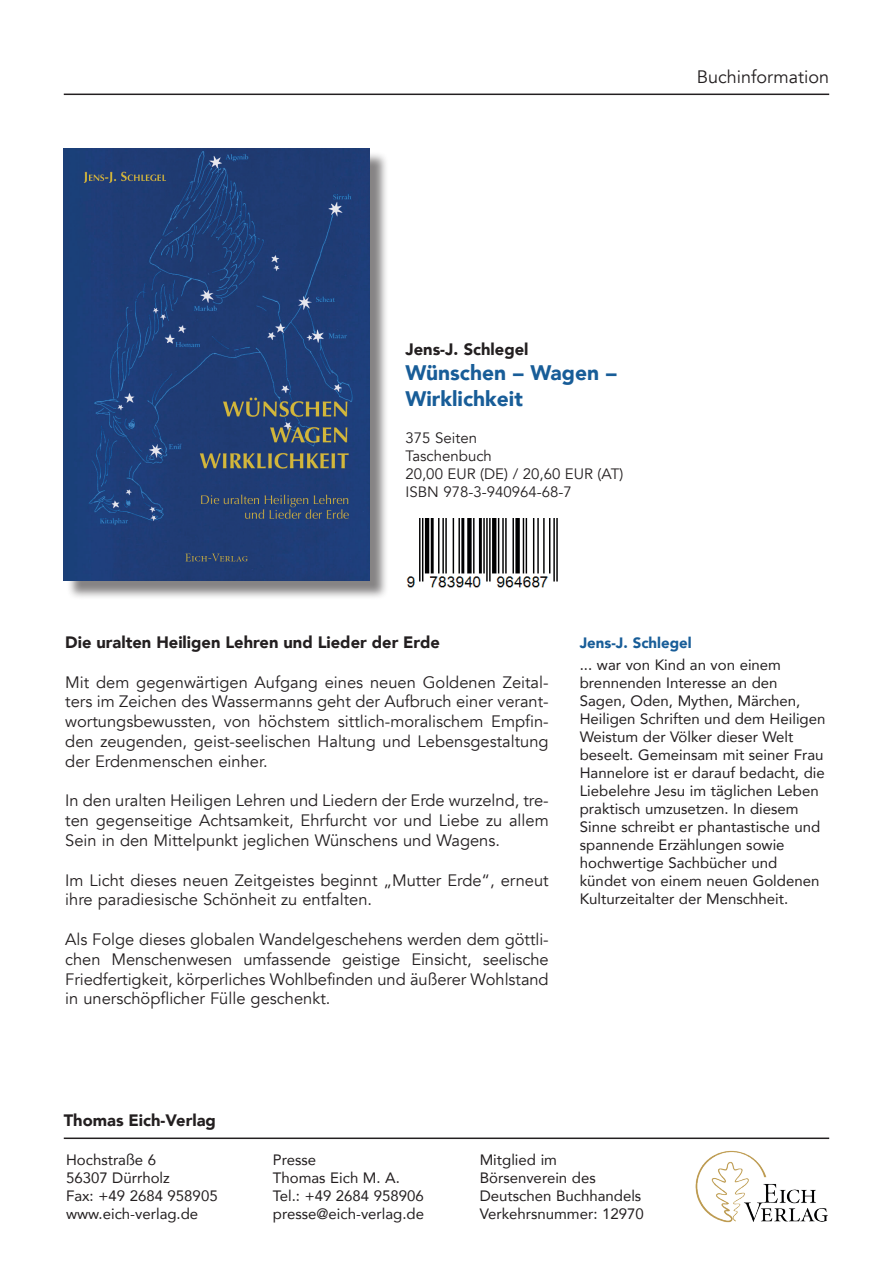
<style>
.page{position:relative;width:893px;height:1263px;background:#fff}
.page>*{position:absolute;margin:0;border:0;box-sizing:border-box;transform-origin:0 0}
.t1{font:900 21px/25.2px "Avenir";color:#185d98}
.t2{font:18px "Avenir";color:#231f20}
.t3{font:16.5px/19.8px "Avenir";color:#231f20;text-align:justify}
.t4{font:900 16.5px "Avenir";color:#231f20}
.t5{font:15px/18px "Avenir";color:#231f20}
.t6{font:15px/18px "Avenir";color:#231f20}
.t7{font:900 15px "Avenir";color:#185d98}
</style>
<div class="page">
<div style="left:66px;top:151px;width:322px;height:449px;background:#231f20;opacity:.55"></div>
<img style="left:64px;top:149px;width:306px;height:432px">
<img style="left:406px;top:518px;width:152px;height:70px">
<hr style="left:64px;top:94px;width:765px;height:1px;background:#231f20">
<hr style="left:64px;top:1137px;width:765px;height:2px;background:#231f20">
<img style="left:695px;top:1150px;width:133px;height:73px">
<p class="t2" style="left:697px;top:66px;width:134px">Buchinformation</p>
<p class="t4" style="left:405px;top:335px;width:125px">Jens-J. Schlegel</p>
<p class="t1" style="left:405px;top:360px;width:213px">Wünschen – Wagen –<br>Wirklichkeit</p>
<p class="t6" style="left:405px;top:429px;width:219px">375 Seiten<br>Taschenbuch<br>20,00 EUR (DE) / 20,60 EUR (AT)<br>ISBN 978-3-940964-68-7</p>
<p class="t4" style="left:65px;top:628px;width:376px">Die uralten Heiligen Lehren und Lieder der Erde</p>
<p class="t3" style="left:65px;top:672px;width:485px">Mit dem gegenwärtigen Aufgang eines neuen Goldenen Zeital&shy;ters im Zeichen des Wassermanns geht der Aufbruch einer verant&shy;wortungsbewussten, von höchstem sittlich-moralischem Empfin&shy;den zeugenden, geist-seelischen Haltung und Lebensgestaltung der Erdenmenschen einher.</p>
<p class="t3" style="left:65px;top:791px;width:485px">In den uralten Heiligen Lehren und Liedern der Erde wurzelnd, tre&shy;ten gegenseitige Achtsamkeit, Ehrfurcht vor und Liebe zu allem Sein in den Mittelpunkt jeglichen Wünschens und Wagens.</p>
<p class="t3" style="left:65px;top:870px;width:485px">Im Licht dieses neuen Zeitgeistes beginnt „Mutter Erde“, erneut ihre paradiesische Schönheit zu entfalten.</p>
<p class="t3" style="left:65px;top:930px;width:485px">Als Folge dieses globalen Wandelgeschehens werden dem göttli&shy;chen Menschenwesen umfassende geistige Einsicht, seelische Friedfertigkeit, körperliches Wohlbefinden und äußerer Wohlstand in unerschöpflicher Fülle geschenkt.</p>
<p class="t7" style="left:580px;top:630px;width:113px">Jens-J. Schlegel</p>
<p class="t5" style="left:580px;top:656px;width:247px">... war von Kind an von einem brennenden Interesse an den<br>Sagen, Oden, Mythen, Märchen,<br>Heiligen Schriften und dem Heiligen<br>Weistum der Völker dieser Welt beseelt. Gemeinsam mit seiner Frau<br>Hannelore ist er darauf bedacht, die<br>Liebelehre Jesu im täglichen Leben praktisch umzusetzen. In diesem<br>Sinne schreibt er phantastische und spannende Erzählungen sowie hochwertige Sachbücher und kündet von einem neuen Goldenen<br>Kulturzeitalter der Menschheit.</p>
<p class="t4" style="left:64px;top:1106px;width:154px">Thomas Eich-Verlag</p>
<p class="t5" style="left:66px;top:1150px;width:153px">Hochstraße 6<br>56307 Dürrholz<br>Fax: +49 2684 958905 www.eich-verlag.de</p>
<p class="t5" style="left:273px;top:1150px;width:153px">Presse<br>Thomas Eich M. A.<br>Tel.: +49 2684 958906 presse@eich-verlag.de</p>
<p class="t5" style="left:480px;top:1150px;width:166px">Mitglied im<br>Börsenverein des<br>Deutschen Buchhandels<br>Verkehrsnummer: 12970</p>
</div>
